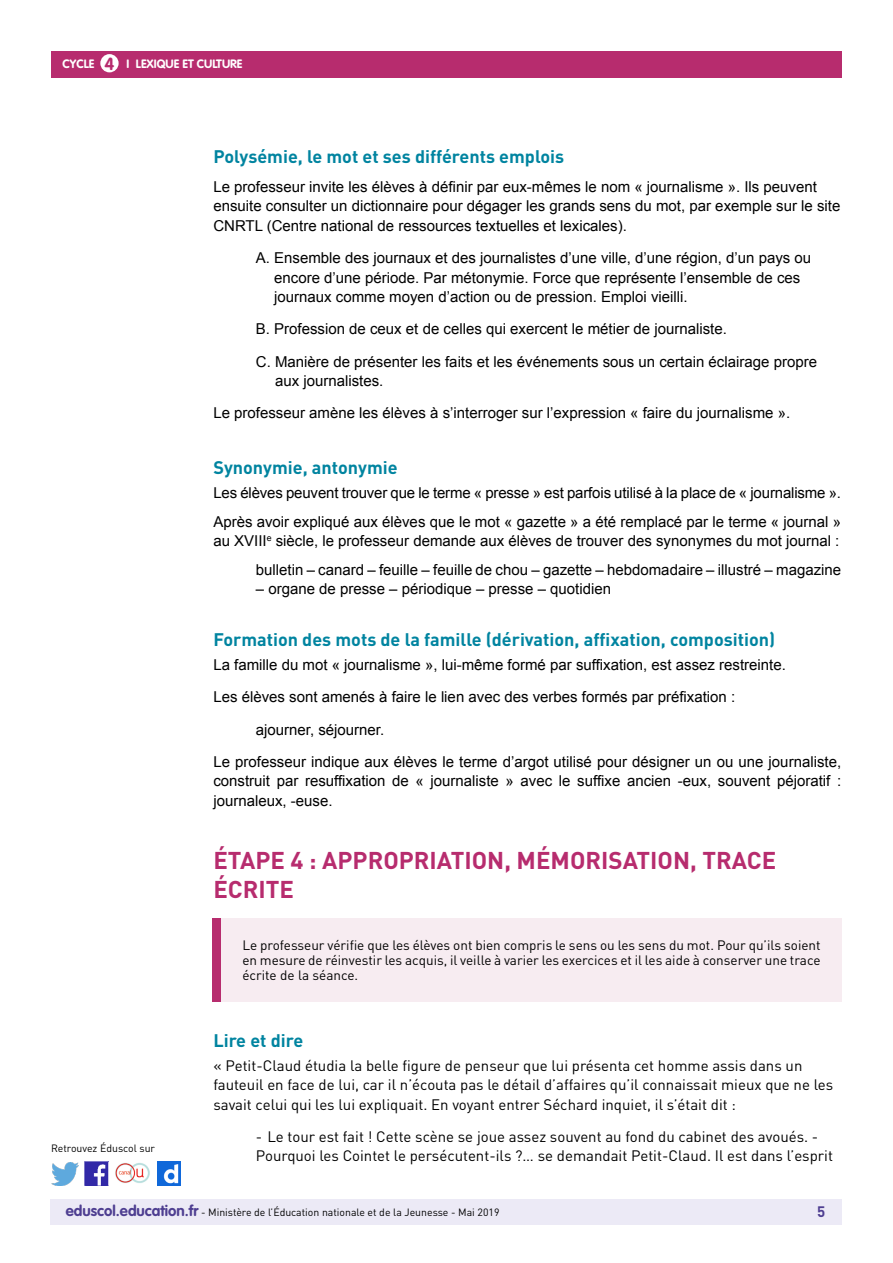
<style>
.page{position:relative;width:893px;height:1263px;background:#fff}
.page>*{position:absolute;margin:0;border:0;box-sizing:border-box;transform-origin:0 0}
.t1{font:700 24px/28.8px "DIN Pro";color:#b72c6e}
.t2{font:700 18px "DIN Pro";color:#0084a0}
.t3{font:700 17.25px "VAG Rounded Std";color:#b72c6e}
.t4{font:15px/19.5px "Arial";color:#000}
.t5{font:15px/19.5px "DIN Pro";color:#000}
.t6{font:700 15px "DIN Pro";color:#4e3e91}
.t7{font:13.5px/15px "DIN Pro";color:#000;text-align:justify}
.t8{font:700 12px "VAG Rounded Std";color:#fff}
.t9{font:10.5px "DIN Pro";color:#000}
.s1{font-family:"VAG Rounded Std";font-weight:700;font-size:15px;color:#4e3e91}
</style>
<div class="page">
<div style="left:50px;top:1199px;width:791px;height:26px;background:#eceaf6"></div>
<div style="left:51px;top:51px;width:791px;height:27px;background:#b72c6e"></div>
<div style="left:100px;top:54px;width:19px;height:18px;background:#fff;border-radius:50%"></div>
<img style="left:85px;top:1162px;width:23px;height:23px">
<img style="left:51px;top:1163px;width:28px;height:22px">
<img style="left:158px;top:1162px;width:22px;height:23px">
<img style="left:115px;top:1163px;width:35px;height:20px">
<div style="left:213px;top:918px;width:629px;height:84px;background:#f7ecf1"></div>
<div style="left:213px;top:918px;width:8px;height:84px;background:#b72c6e"></div>
<p class="t3" style="left:105px;top:53px;width:11px">4</p>
<p class="t8" style="left:63px;top:57px;width:33px">CYCLE</p>
<p class="t8" style="left:127px;top:57px;width:117px">I LEXIQUE ET CULTURE</p>
<p class="t2" style="left:213px;top:145px;width:352px">Polysémie, le mot et ses différents emplois</p>
<p class="t4" style="left:213px;top:177px;width:628px">Le professeur invite les élèves à définir par eux-mêmes le nom « journalisme ». Ils peuvent ensuite consulter un dictionnaire pour dégager les grands sens du mot, par exemple sur le site<br>CNRTL (Centre national de ressources textuelles et lexicales).</p>
<p class="t4" style="left:274px;top:248px;width:538px;text-indent:-18px">A. Ensemble des journaux et des journalistes d’une ville, d’une région, d’un pays ou encore d’une période. Par métonymie. Force que représente l’ensemble de ces journaux comme moyen d’action ou de pression. Emploi vieilli.</p>
<p class="t4" style="left:256px;top:313px;width:563px;line-height:32.2px">B. Profession de ceux et de celles qui exercent le métier de journaliste.<br>C. Manière de présenter les faits et les événements sous un certain éclairage propre</p>
<p class="t4" style="left:213px;top:365px;width:578px;line-height:32.2px;text-indent:62px">aux journalistes.<br>Le professeur amène les élèves à s’interroger sur l’expression « faire du journalisme ».</p>
<p class="t2" style="left:213px;top:456px;width:186px">Synonymie, antonymie</p>
<p class="t4" style="left:213px;top:479px;width:629px;line-height:28.5px">Les élèves peuvent trouver que le terme « presse » est parfois utilisé à la place de « journalisme ».<br>Après avoir expliqué aux élèves que le mot « gazette » a été remplacé par le terme « journal »</p>
<p class="t4" style="left:213px;top:527px;width:629px;line-height:28.5px;text-align:right">au XVIII<sup>e</sup> siècle, le professeur demande aux élèves de trouver des synonymes du mot journal : bulletin – canard – feuille – feuille de chou – gazette – hebdomadaire – illustré – magazine</p>
<p class="t4" style="left:256px;top:579px;width:357px">– organe de presse – périodique – presse – quotidien</p>
<p class="t2" style="left:213px;top:628px;width:563px">Formation des mots de la famille (dérivation, affixation, composition)</p>
<p class="t4" style="left:213px;top:655px;width:574px">La famille du mot « journalisme », lui-même formé par suffixation, est assez restreinte.</p>
<p class="t4" style="left:213px;top:687px;width:523px">Les élèves sont amenés à faire le lien avec des verbes formés par préfixation :</p>
<p class="t4" style="left:256px;top:720px;width:130px">ajourner, séjourner.</p>
<p class="t4" style="left:213px;top:752px;width:629px">Le professeur indique aux élèves le terme d’argot utilisé pour désigner un ou une journaliste,</p>
<p class="t4" style="left:213px;top:771px;width:629px">construit par resuffixation de « journaliste » avec le suffixe ancien -eux, souvent péjoratif : journaleux, -euse.</p>
<h1 class="t1" style="left:213px;top:845px;width:564px">ÉTAPE 4 : APPROPRIATION, MÉMORISATION, TRACE<br>ÉCRITE</h1>
<p class="t9" style="left:51px;top:1141px;width:106px">Retrouvez Éduscol sur</p>
<p class="t7" style="left:242px;top:937px;width:580px">Le professeur vérifie que les élèves ont bien compris le sens ou les sens du mot. Pour qu’ils soient en mesure de réinvestir les acquis, il veille à varier les exercices et il les aide à conserver une trace écrite de la séance.</p>
<p class="t2" style="left:213px;top:1028px;width:91px">Lire et dire</p>
<p class="t5" style="left:213px;top:1055px;width:621px">« Petit-Claud étudia la belle figure de penseur que lui présenta cet homme assis dans un fauteuil en face de lui, car il n’écouta pas le détail d’affaires qu’il connaissait mieux que ne les savait celui qui les lui expliquait. En voyant entrer Séchard inquiet, il s’était dit :</p>
<p class="t5" style="left:256px;top:1126px;width:579px">- Le tour est fait ! Cette scène se joue assez souvent au fond du cabinet des avoués. -<br>Pourquoi les Cointet le persécutent-ils ?… se demandait Petit-Claud. Il est dans l’esprit</p>
<p class="t9" style="left:66px;top:1205px;width:435px"><span class="s1">eduscol.education.fr</span> - Ministère de l’Éducation nationale et de la Jeunesse - Mai 2019</p>
<p class="t6" style="left:817px;top:1201px;width:10px">5</p>
</div>
